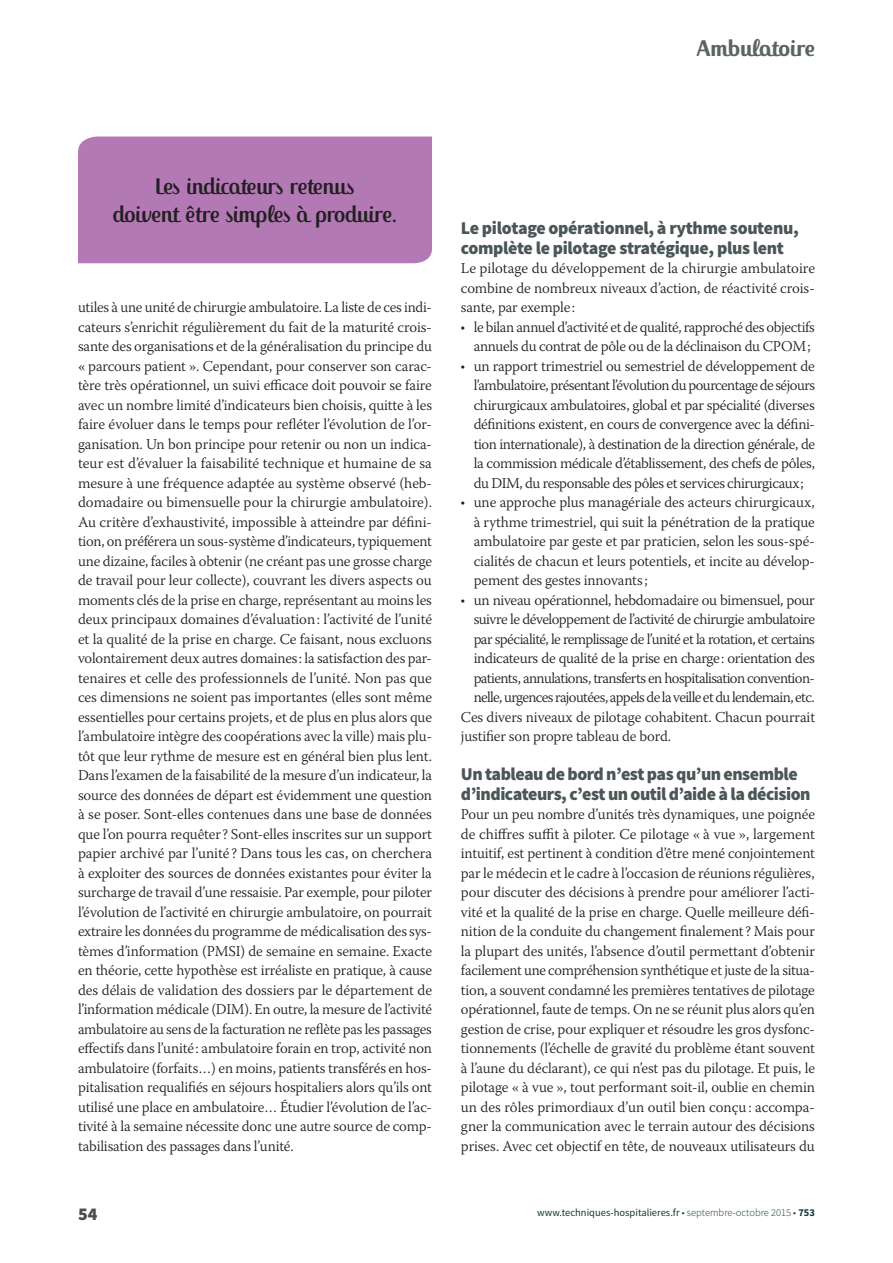
<style>
.page{position:relative;width:893px;height:1263px;background:#fff}
.page>*{position:absolute;margin:0;border:0;box-sizing:border-box;transform-origin:0 0}
.t1{font:24px/28.5px "Jackie";letter-spacing:-.015em;color:#231f20;text-align:center}
.t2{font:700 24px "Jackie";letter-spacing:-.01em;color:#5b6364}
.t3{font:900 18px/19.5px "Source Sans Pro";letter-spacing:-.03em;color:#4a5657}
.t4{font:900 18px "Source Sans Pro";color:#4b4c4d}
.t5{font:300 15px/19.5px "Warnock Pro";letter-spacing:-.025em;color:#231f20;text-align:justify}
.t6{font:300 15px "Warnock Pro";letter-spacing:-.005em;color:#231f20}
.t7{font:10.5px "Source Sans Pro";color:#143738}
.s1{font-family:"Myriad Pro";font-weight:400}
.s2{font-weight:300}
.s3{font-weight:700}
</style>
<div class="page">
<div style="left:78px;top:137px;width:354px;height:126px;background:#b279b4"></div>
<h1 class="t2" style="left:696px;top:34px;width:121px">Ambulatoire</h1>
<h1 class="t1" style="left:113px;top:172px;width:284px">Les indicateurs retenus<br>doivent être simples à produire.</h1>
<p class="t5" style="left:78px;top:297px;width:356px">utiles à une unité de chirurgie ambulatoire. La liste de ces indi&shy;cateurs s’enrichit régulièrement du fait de la maturité crois&shy;sante des organisations et de la généralisation du principe du « parcours patient ». Cependant, pour conserver son carac&shy;tère très opérationnel, un suivi efficace doit pouvoir se faire avec un nombre limité d’indicateurs bien choisis, quitte à les faire évoluer dans le temps pour refléter l’évolution de l’or&shy;ganisation. Un bon principe pour retenir ou non un indica&shy;teur est d’évaluer la faisabilité technique et humaine de sa mesure à une fréquence adaptée au système observé (heb&shy;domadaire ou bimensuelle pour la chirurgie ambulatoire).<br>Au critère d’exhaustivité, impossible à atteindre par défini&shy;tion, on préférera un sous-système d’indicateurs, typiquement une dizaine, faciles à obtenir (ne créant pas une grosse charge de travail pour leur collecte), couvrant les divers aspects ou moments clés de la prise en charge, représentant au moins les deux principaux domaines d’évaluation: l’activité de l’unité et la qualité de la prise en charge. Ce faisant, nous excluons volontairement deux autres domaines: la satisfaction des par&shy;tenaires et celle des professionnels de l’unité. Non pas que ces dimensions ne soient pas importantes (elles sont même essentielles pour certains projets, et de plus en plus alors que l’ambulatoire intègre des coopérations avec la ville) mais plu&shy;tôt que leur rythme de mesure est en général bien plus lent.<br>Dans l’examen de la faisabilité de la mesure d’un indicateur, la source des données de départ est évidemment une question à se poser. Sont-elles contenues dans une base de données que l’on pourra requêter? Sont-elles inscrites sur un support papier archivé par l’unité ? Dans tous les cas, on cherchera à exploiter des sources de données existantes pour éviter la surcharge de travail d’une ressaisie. Par exemple, pour piloter l’évolution de l’activité en chirurgie ambulatoire, on pourrait extraire les données du programme de médicalisation des sys&shy;tèmes d’information (PMSI) de semaine en semaine. Exacte en théorie, cette hypothèse est irréaliste en pratique, à cause des délais de validation des dossiers par le département de l’information médicale (DIM). En outre, la mesure de l’activité ambulatoire au sens de la facturation ne reflète pas les passages effectifs dans l’unité: ambulatoire forain en trop, activité non ambulatoire (forfaits…) en moins, patients transférés en hos&shy;pitalisation requalifiés en séjours hospitaliers alors qu’ils ont utilisé une place en ambulatoire… Étudier l’évolution de l’ac&shy;tivité à la semaine nécessite donc une autre source de comp&shy;tabilisation des passages dans l’unité.</p>
<p class="t3" style="left:461px;top:219px;width:339px">Le pilotage opérationnel, à rythme soutenu, complète le pilotage stratégique, plus lent</p>
<p class="t5" style="left:461px;top:258px;width:356px">Le pilotage du développement de la chirurgie ambulatoire combine de nombreux niveaux d’action, de réactivité crois&shy;sante, par exemple:</p>
<p class="t5" style="left:461px;top:317px;width:355px;text-align:center"><span class="s1">•</span> le bilan annuel d’activité et de qualité, rapproché des objectifs annuels du contrat de pôle ou de la déclinaison du CPOM;</p>
<p class="t5" style="left:474px;top:356px;width:343px;text-indent:-13px"><span class="s1">•</span> un rapport trimestriel ou semestriel de développement de l’ambulatoire, présentant l’évolution du pourcentage de séjours chirurgicaux ambulatoires, global et par spécialité (diverses définitions existent, en cours de convergence avec la défini&shy;tion internationale), à destination de la direction générale, de la commission médicale d’établissement, des chefs de pôles, du DIM, du responsable des pôles et services chirurgicaux;</p>
<p class="t5" style="left:474px;top:492px;width:343px;text-indent:-13px"><span class="s1">•</span> une approche plus managériale des acteurs chirurgicaux, à rythme trimestriel, qui suit la pénétration de la pratique ambulatoire par geste et par praticien, selon les sous-spé&shy;cialités de chacun et leurs potentiels, et incite au dévelop&shy;pement des gestes innovants;</p>
<p class="t5" style="left:461px;top:590px;width:355px"><span class="s1">•</span> un niveau opérationnel, hebdomadaire ou bimensuel, pour</p>
<p class="t5" style="left:474px;top:609px;width:343px">suivre le développement de l’activité de chirurgie ambulatoire</p>
<p class="t5" style="left:474px;top:629px;width:343px">par spécialité, le remplissage de l’unité et la rotation, et certains</p>
<p class="t5" style="left:474px;top:648px;width:343px">indicateurs de qualité de la prise en charge: orientation des</p>
<p class="t5" style="left:474px;top:668px;width:343px">patients, annulations, transferts en hospitalisation convention-</p>
<p class="t5" style="left:474px;top:687px;width:343px">nelle, urgences rajoutées, appels de la veille et du lendemain, etc.</p>
<p class="t6" style="left:461px;top:708px;width:356px">Ces divers niveaux de pilotage cohabitent. Chacun pourrait</p>
<p class="t5" style="left:461px;top:726px;width:212px">justifier son propre tableau de bord.</p>
<p class="t3" style="left:461px;top:765px;width:351px">Un tableau de bord n’est pas qu’un ensemble d’indicateurs, c’est un outil d’aide à la décision</p>
<p class="t5" style="left:461px;top:804px;width:356px">Pour un peu nombre d’unités très dynamiques, une poignée de chiffres suffit à piloter. Ce pilotage « à vue », largement intuitif, est pertinent à condition d’être mené conjointement par le médecin et le cadre à l’occasion de réunions régulières, pour discuter des décisions à prendre pour améliorer l’acti&shy;vité et la qualité de la prise en charge. Quelle meilleure défi&shy;nition de la conduite du changement finalement? Mais pour la plupart des unités, l’absence d’outil permettant d’obtenir facilement une compréhension synthétique et juste de la situa&shy;tion, a souvent condamné les premières tentatives de pilotage opérationnel, faute de temps. On ne se réunit plus alors qu’en gestion de crise, pour expliquer et résoudre les gros dysfonc&shy;tionnements (l’échelle de gravité du problème étant souvent à l’aune du déclarant), ce qui n’est pas du pilotage. Et puis, le pilotage « à vue », tout performant soit-il, oublie en chemin un des rôles primordiaux d’un outil bien conçu : accompa&shy;gner la communication avec le terrain autour des décisions prises. Avec cet objectif en tête, de nouveaux utilisateurs du</p>
<p class="t4" style="left:78px;top:1202px;width:21px">54</p>
<p class="t7" style="left:537px;top:1205px;width:279px">www.techniques-hospitalieres.fr <span class="s2">• septembre-octobre 2015 •</span> <span class="s3">753</span></p>
</div>
